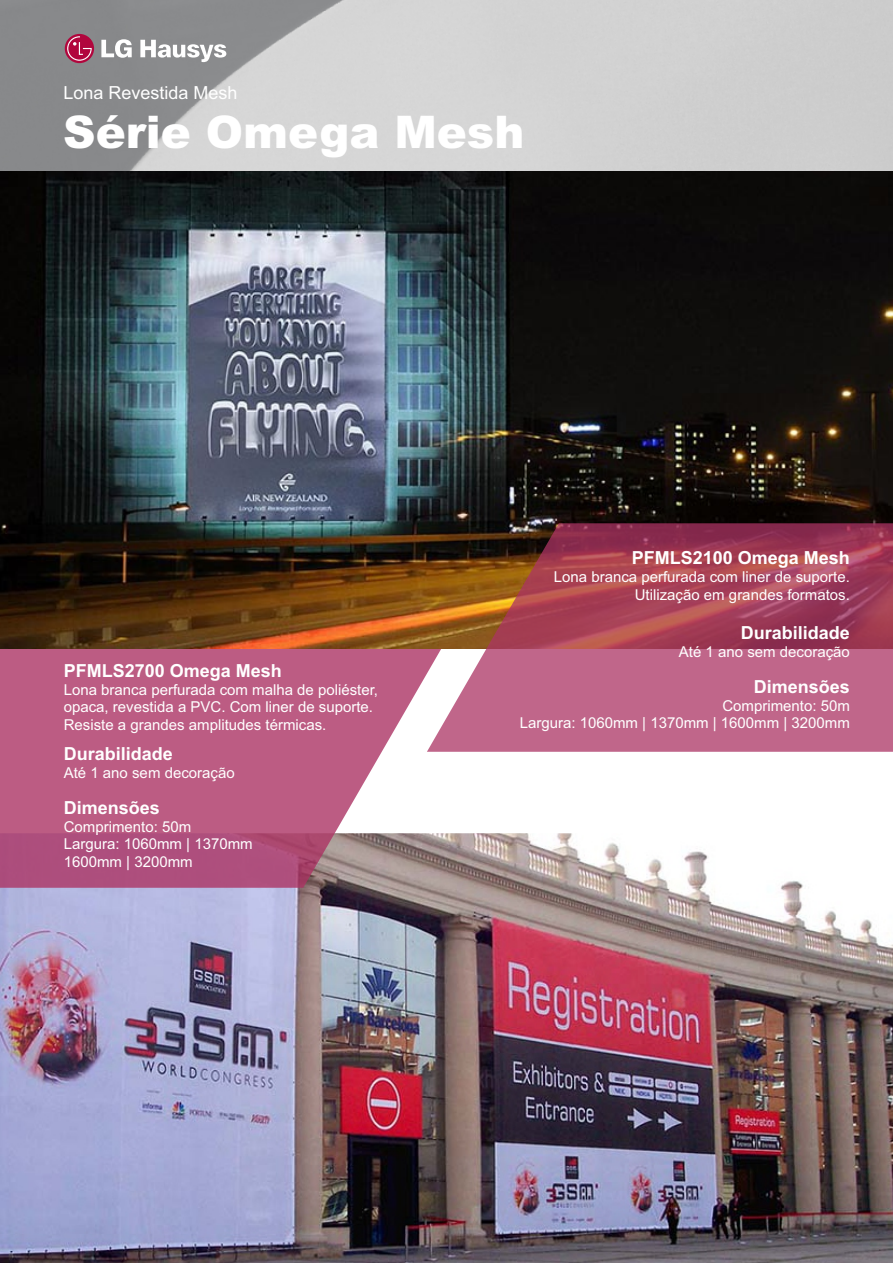
<style>
.page{position:relative;width:893px;height:1263px;background:#fff}
.page>*{position:absolute;margin:0;border:0;box-sizing:border-box;transform-origin:0 0}
.t1{font:900 45px "Arial";color:#fff}
.t2{font:700 18px "Arial";color:#fff}
.t3{font:18px "Arial";color:#fff}
.t4{font:15px/17.2px "Arial";color:#fff;text-align:right}
</style>
<div class="page">
<img style="left:0;top:833px;width:893px;height:430px">
<img style="left:0;top:170px;width:893px;height:479px">
<img style="left:0;top:0;width:893px;height:170px">
<svg style="left:65px;top:34px;width:29px;height:29px"></svg>
<svg style="left:67px;top:36px;width:25px;height:25px"></svg>
<svg style="left:101px;top:39px;width:31px;height:19px"></svg>
<svg style="left:140px;top:40px;width:86px;height:22px"></svg>
<svg style="left:427px;top:523px;width:466px;height:229px;background:#aa5367"></svg>
<svg style="left:0;top:649px;width:441px;height:239px;background:#bd6b8d"></svg>
<p class="t3" style="left:63px;top:86px;width:176px">Lona Revestida Mesh</p>
<h1 class="t1" style="left:63px;top:116px;width:463px">Série Omega Mesh</h1>
<p class="t2" style="left:632px;top:551px;width:220px">PFMLS2100 Omega Mesh</p>
<p class="t4" style="left:554px;top:570px;width:297px">Lona branca perfurada com liner de suporte.<br>Utilização em grandes formatos.</p>
<p class="t2" style="left:64px;top:664px;width:220px">PFMLS2700 Omega Mesh</p>
<p class="t4" style="left:64px;top:682px;width:316px;text-align:left">Lona branca perfurada com malha de poliéster, opaca, revestida a PVC. Com liner de suporte.<br>Resiste a grandes amplitudes térmicas.</p>
<p class="t2" style="left:64px;top:747px;width:111px">Durabilidade</p>
<p class="t4" style="left:64px;top:765px;width:172px">Até 1 ano sem decoração</p>
<p class="t2" style="left:64px;top:801px;width:98px">Dimensões</p>
<p class="t4" style="left:64px;top:819px;width:190px;text-align:left">Comprimento: 50m<br>Largura: 1060mm | 1370mm<br>1600mm | 3200mm</p>
<p class="t2" style="left:741px;top:626px;width:111px">Durabilidade</p>
<p class="t4" style="left:679px;top:644px;width:172px">Até 1 ano sem decoração</p>
<p class="t2" style="left:754px;top:680px;width:98px">Dimensões</p>
<p class="t4" style="left:520px;top:699px;width:332px">Comprimento: 50m<br>Largura: 1060mm | 1370mm | 1600mm | 3200mm</p>
</div>
